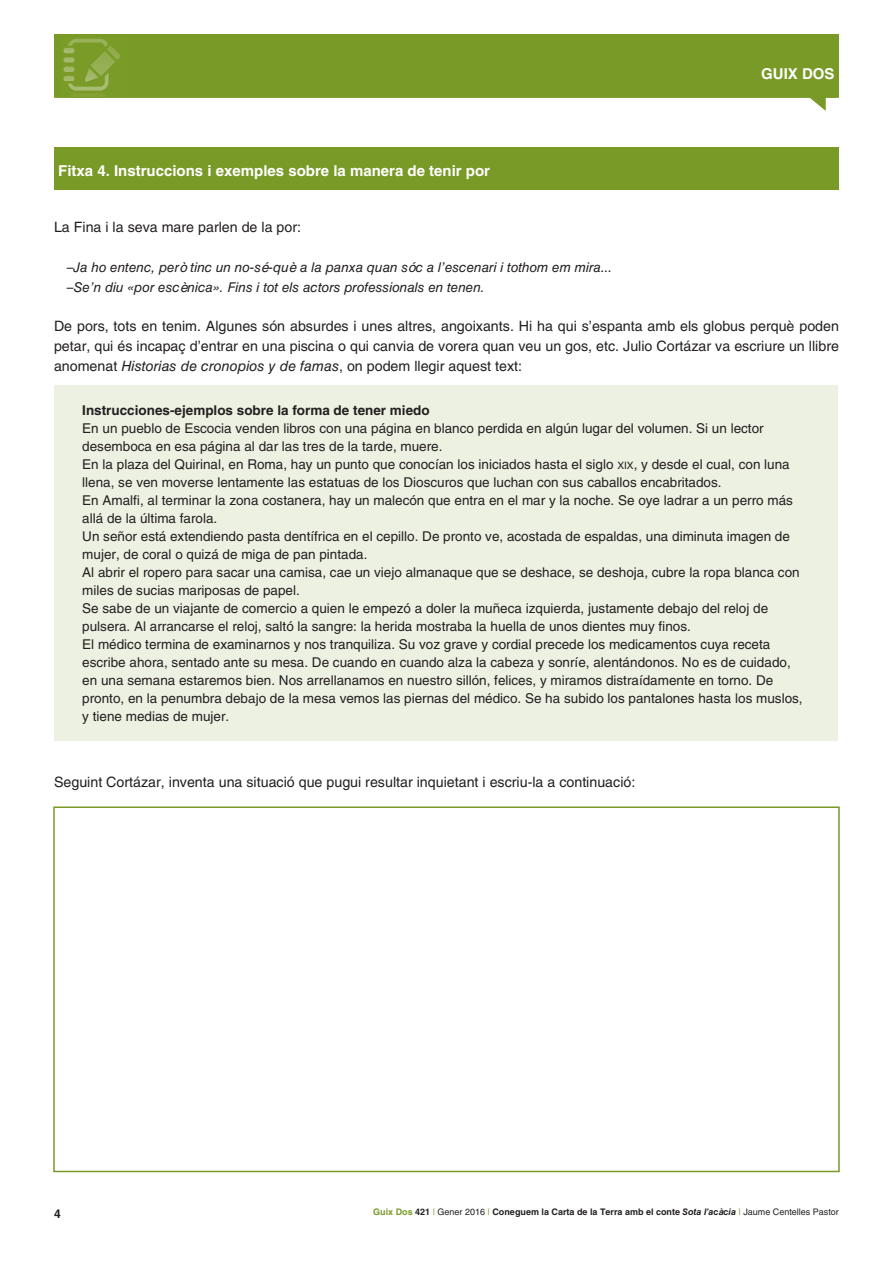
<style>
.page{position:relative;width:893px;height:1263px;background:#fff}
.page>*{position:absolute;margin:0;border:0;box-sizing:border-box;transform-origin:0 0}
.t1{font:700 15px "Helvetica LT Std";color:#fff}
.t2{font:14.25px/19.8px "Helvetica LT Std";color:#231f20;text-align:justify}
.t3{font:13.5px/18px "Helvetica LT Std";color:#231f20}
.t4{font:italic 13.5px/19.8px "Helvetica LT Std";color:#231f20}
.t5{font:700 13.5px "Helvetica LT Std";color:#231f20}
.t6{font:700 12px "Helvetica LT Std";color:#231f20}
.t7{font:700 9px "Helvetica LT Std";color:#231f20}
.s1{font-style:italic}
.s2{font-size:10.2px}
.s3{color:#799a27}
.s4{font-weight:400;color:#799a27}
.s5{font-weight:400}
</style>
<div class="page">
<div style="left:54px;top:34px;width:785px;height:64px;background:#799a27"></div>
<svg style="left:808px;top:97px;width:17px;height:13px"></svg>
<img style="left:63px;top:38px;width:57px;height:59px">
<div style="left:54px;top:147px;width:785px;height:43px;background:#799a27"></div>
<div style="left:54px;top:385px;width:783px;height:356px;background:#edf1e2"></div>
<div style="left:53px;top:806px;width:787px;height:366px;background:#fff;border:2px solid #799a27"></div>
<p class="t1" style="left:58px;top:161px;width:433px">Fitxa 4. Instruccions i exemples sobre la manera de tenir por</p>
<p class="t1" style="left:761px;top:64px;width:75px">GUIX DOS</p>
<p class="t2" style="left:54px;top:217px;width:249px">La Fina i la seva mare parlen de la por:</p>
<p class="t4" style="left:67px;top:257px;width:547px">–Ja ho entenc, però tinc un no-sé-què a la panxa quan sóc a l’escenari i tothom em mira... –Se’n diu «por escènica». Fins i tot els actors professionals en tenen.</p>
<p class="t2" style="left:54px;top:316px;width:786px">De pors, tots en tenim. Algunes són absurdes i unes altres, angoixants. Hi ha qui s’espanta amb els globus perquè poden petar, qui és incapaç d’entrar en una piscina o qui canvia de vorera quan veu un gos, etc. Julio Cortázar va escriure un llibre anomenat <span class="s1">Historias de cronopios y de famas</span>, on podem llegir aquest text:</p>
<p class="t5" style="left:82px;top:402px;width:349px">Instrucciones-ejemplos sobre la forma de tener miedo</p>
<p class="t3" style="left:82px;top:419px;width:722px">En un pueblo de Escocia venden libros con una página en blanco perdida en algún lugar del volumen. Si un lector desemboca en esa página al dar las tres de la tarde, muere.<br>En la plaza del Quirinal, en Roma, hay un punto que conocían los iniciados hasta el siglo <span class="s2">xix</span>, y desde el cual, con luna llena, se ven moverse lentamente las estatuas de los Dioscuros que luchan con sus caballos encabritados.<br>En Amalfi, al terminar la zona costanera, hay un malecón que entra en el mar y la noche. Se oye ladrar a un perro más allá de la última farola.<br>Un señor está extendiendo pasta dentífrica en el cepillo. De pronto ve, acostada de espaldas, una diminuta imagen de mujer, de coral o quizá de miga de pan pintada.<br>Al abrir el ropero para sacar una camisa, cae un viejo almanaque que se deshace, se deshoja, cubre la ropa blanca con miles de sucias mariposas de papel.<br>Se sabe de un viajante de comercio a quien le empezó a doler la muñeca izquierda, justamente debajo del reloj de pulsera. Al arrancarse el reloj, saltó la sangre: la herida mostraba la huella de unos dientes muy finos.<br>El médico termina de examinarnos y nos tranquiliza. Su voz grave y cordial precede los medicamentos cuya receta escribe ahora, sentado ante su mesa. De cuando en cuando alza la cabeza y sonríe, alentándonos. No es de cuidado, en una semana estaremos bien. Nos arrellanamos en nuestro sillón, felices, y miramos distraídamente en torno. De pronto, en la penumbra debajo de la mesa vemos las piernas del médico. Se ha subido los pantalones hasta los muslos, y tiene medias de mujer.</p>
<p class="t2" style="left:54px;top:772px;width:583px">Seguint Cortázar, inventa una situació que pugui resultar inquietant i escriu-la a continuació:</p>
<p class="t6" style="left:54px;top:1206px;width:8px">4</p>
<p class="t7" style="left:373px;top:1207px;width:467px"><span class="s3">Guix Dos</span> 421 <span class="s4">|</span> <span class="s5">Gener 2016</span> <span class="s4">|</span> Coneguem la Carta de la Terra amb el conte <span class="s1">Sota l’acàcia</span> <span class="s4">|</span> <span class="s5">Jaume Centelles Pastor</span></p>
</div>
